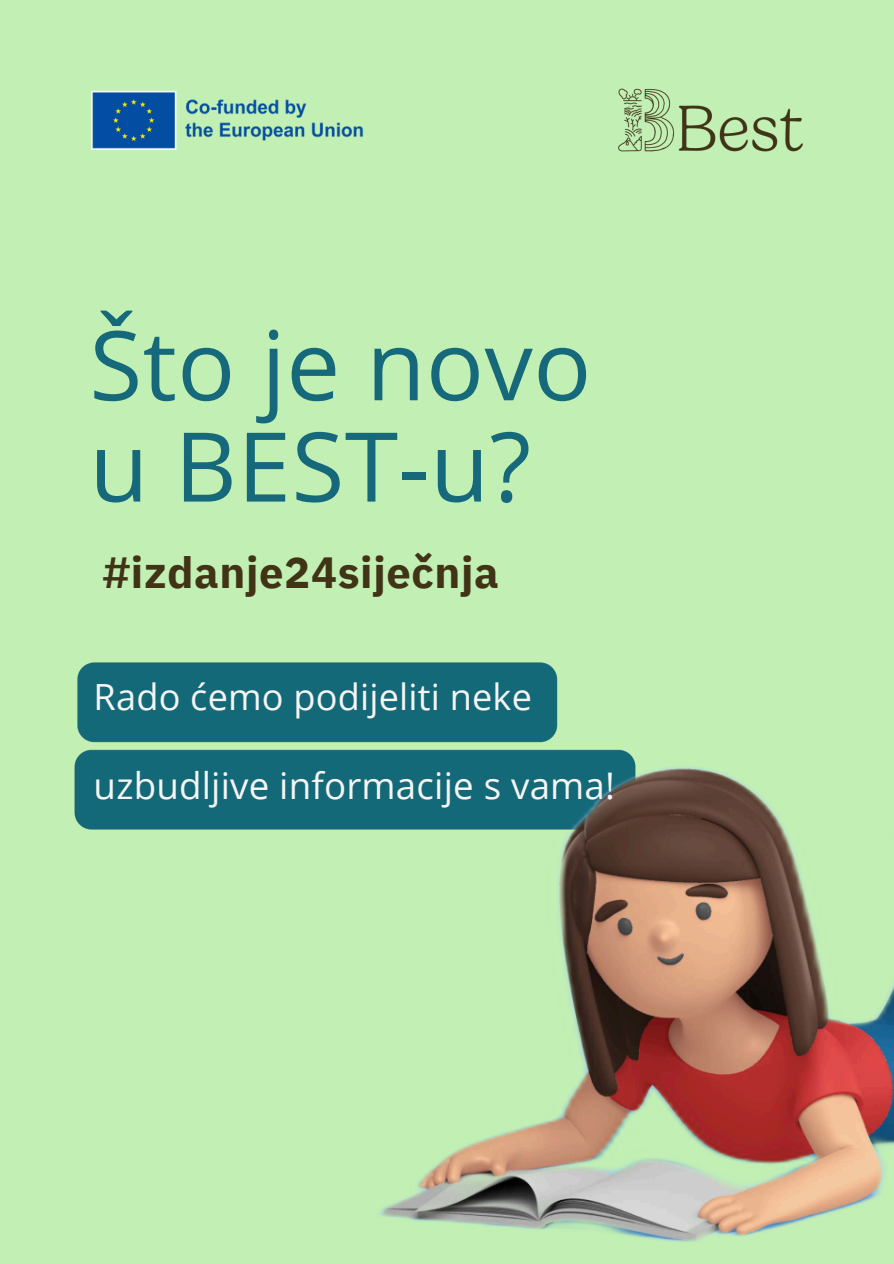
<style>
.page{position:relative;width:894px;height:1264px;background:#fff}
.page>*{position:absolute;margin:0;border:0;box-sizing:border-box;transform-origin:0 0}
.t1{font:96.3px/101.2px "Open Sans";letter-spacing:.005em;color:#16697a}
.t2{font:700 43.5px "IBM Plex Sans";letter-spacing:.015em;color:#413316}
.t3{font:36.75px "Open Sans";letter-spacing:.005em;color:#f4f5f4}
.t4{font:36.15px "Open Sans";letter-spacing:.005em;color:#f4f5f4}
</style>
<div class="page">
<div style="left:0;top:0;width:893px;height:1263px;background:#c2efb3"></div>
<img style="left:91px;top:90px;width:273px;height:60px">
<img style="left:618px;top:88px;width:185px;height:64px">
<img style="left:74px;top:662px;width:819px;height:580px">
<h1 class="t1" style="left:89px;top:312px;width:503px">Što je novo u BEST-u?</h1>
<p class="t2" style="left:103px;top:543px;width:397px">#izdanje24siječnja</p>
<p class="t4" style="left:94px;top:671px;width:439px">Rado ćemo podijeliti neke</p>
<p class="t3" style="left:94px;top:759px;width:522px">uzbudljive informacije s vama!</p>
</div>
